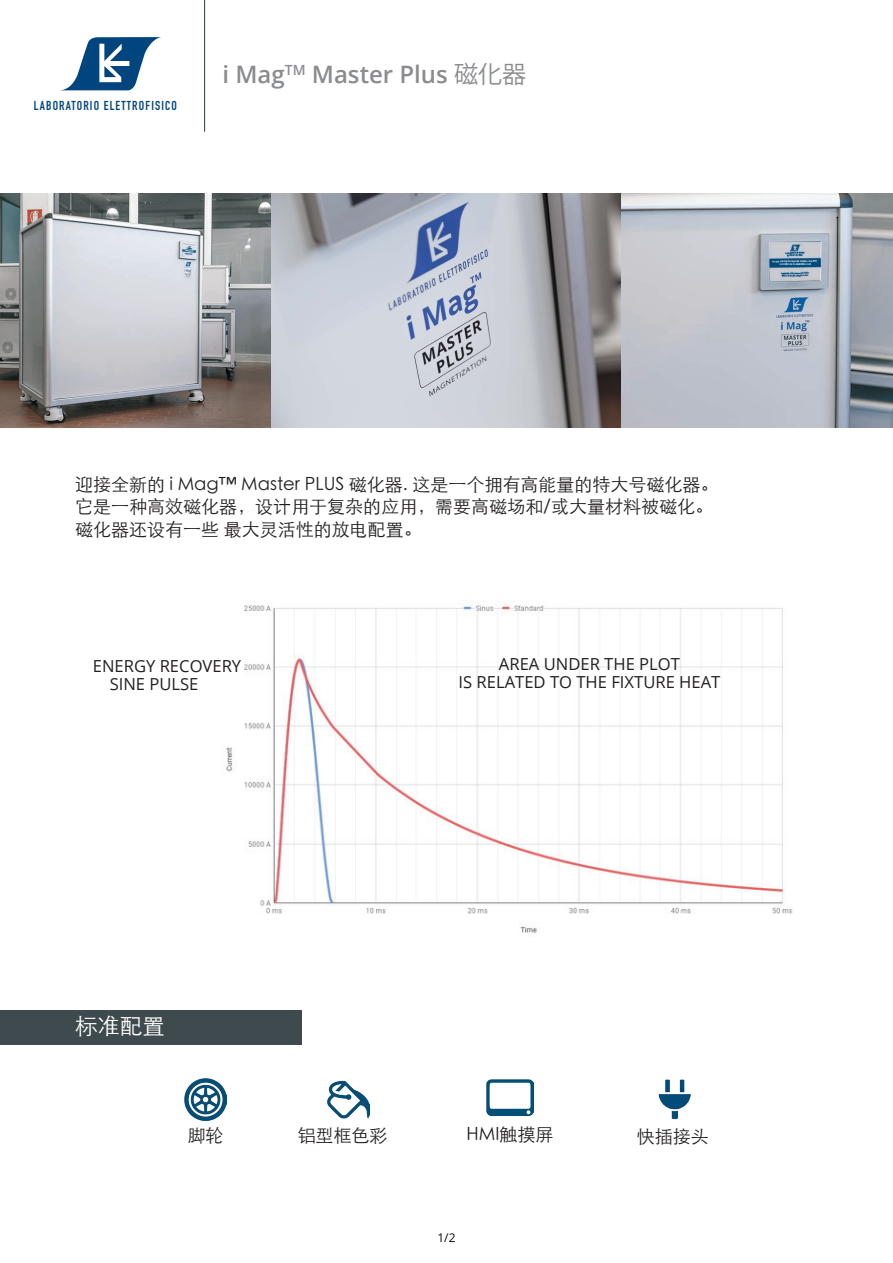
<style>
.page{position:relative;width:893px;height:1263px;background:#fff}
.page>*{position:absolute;margin:0;border:0;box-sizing:border-box;transform-origin:0 0}
.t1{font:600 24px "Open Sans";color:#8a8c8f}
.t2{font:300 22.5px "ST Heiti SC";color:#fff}
.t3{font:300 18px/22.5px "ST Heiti SC";color:#231f20}
.t4{font:16.65px/18.3px "Open Sans";color:#231f20}
.t5{font:12.75px "DIN Engschrift";letter-spacing:.09em;color:#01457f}
.t6{font:12px "Open Sans";color:#07090a}
.s1{font-family:"Koz Go Pr 6 N";font-weight:400}
</style>
<div class="page">
<img style="left:327px;top:1080px;width:43px;height:39px">
<img style="left:658px;top:1079px;width:33px;height:41px">
<img style="left:184px;top:1078px;width:43px;height:42px">
<img style="left:487px;top:1079px;width:47px;height:37px">
<hr style="left:204px;top:0;width:1px;height:132px;background:#2d3d3f">
<div style="left:0;top:1010px;width:301px;height:35px;background:#3e4a4d"></div>
<svg style="left:62px;top:37px;width:99px;height:53px"></svg>
<img style="left:0;top:193px;width:621px;height:234px">
<img style="left:621px;top:193px;width:272px;height:234px">
<img style="left:226px;top:605px;width:567px;height:329px">
<p class="t5" style="left:34px;top:98px;width:145px">LABORATORIO ELETTROFISICO</p>
<h1 class="t1" style="left:222px;top:58px;width:305px">i Mag<sup>TM</sup> Master Plus <span class="s1">磁化器</span></h1>
<p class="t3" style="left:75px;top:471px;width:645px">迎接全新的 i Mag™ Master PLUS 磁化器. 这是一个拥有高能量的特大号磁化器。它是一种高效磁化器，设计用于复杂的应用，需要高磁场和/或大量材料被磁化。磁化器还设有一些 最大灵活性的放电配置。</p>
<p class="t4" style="left:110px;top:656px;width:133px;text-indent:-17px">ENERGY RECOVERY<br>SINE PULSE</p>
<p class="t4" style="left:458px;top:654px;width:263px;text-align:center">AREA UNDER THE PLOT<br>IS RELATED TO THE FIXTURE HEAT</p>
<p class="t2" style="left:75px;top:1006px;width:92px">标准配置</p>
<p class="t3" style="left:187px;top:1122px;width:37px">脚轮</p>
<p class="t3" style="left:297px;top:1122px;width:91px">铝型框色彩</p>
<p class="t3" style="left:467px;top:1121px;width:88px">HMI触摸屏</p>
<p class="t3" style="left:637px;top:1123px;width:73px">快插接头</p>
<p class="t6" style="left:437px;top:1229px;width:20px">1/2</p>
</div>
